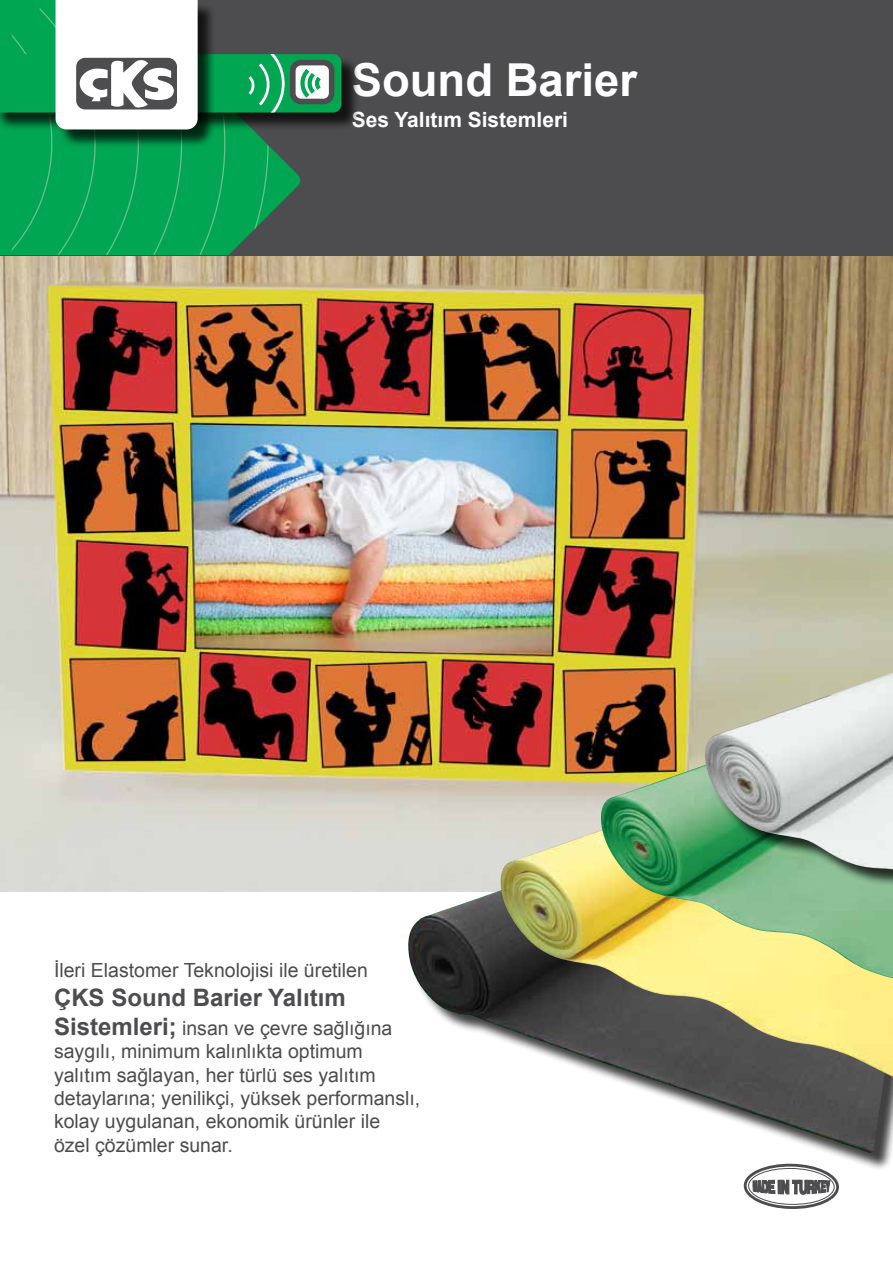
<style>
.page{position:relative;width:893px;height:1263px;background:#fff}
.page>*{position:absolute;margin:0;border:0;box-sizing:border-box;transform-origin:0 0}
.t1{font:700 45.45px "Arial";color:#fff}
.t2{font:700 24px "Arial";color:#4d4d4f}
.t3{font:700 21px "Arial";color:#fff}
.t4{font:19.5px/23.4px "Arial";color:#4d4d4f}
.s1{font-weight:700;font-size:24px}
</style>
<div class="page">
<img style="left:0;top:255px;width:893px;height:636px">
<div style="left:0;top:0;width:893px;height:255px;background:#4d4d4f"></div>
<svg style="left:12px;top:131px;width:289px;height:124px;background:#0b9c52"></svg>
<div style="left:0;top:56px;width:360px;height:75px;background:#000;opacity:.75"></div>
<div style="left:58px;top:2px;width:159px;height:146px;background:#000;opacity:.75"></div>
<svg style="left:0;top:0;width:341px;height:129px"></svg>
<svg style="left:743px;top:1171px;width:95px;height:38px"></svg>
<div style="left:410px;top:844px;width:483px;height:327px;background:#000;opacity:.75"></div>
<img style="left:407px;top:842px;width:486px;height:311px">
<img style="left:499px;top:786px;width:394px;height:291px">
<img style="left:600px;top:723px;width:293px;height:255px">
<div style="left:707px;top:674px;width:186px;height:212px;background:#000;opacity:.75"></div>
<img style="left:705px;top:672px;width:188px;height:197px">
<h1 class="t1" style="left:352px;top:54px;width:287px">Sound Barier</h1>
<p class="t3" style="left:352px;top:107px;width:218px">Ses Yalıtım Sistemleri</p>
<p class="t4" style="left:54px;top:958px;width:315px">İleri Elastomer Teknolojisi ile üretilen</p>
<p class="t2" style="left:54px;top:984px;width:293px">ÇKS Sound Barier Yalıtım</p>
<p class="t4" style="left:54px;top:1016px;width:368px"><span class="s1">Sistemleri;</span> insan ve çevre sağlığına saygılı, minimum kalınlıkta optimum yalıtım sağlayan, her türlü ses yalıtım detaylarına; yenilikçi, yüksek performanslı, kolay uygulanan, ekonomik ürünler ile özel çözümler sunar.</p>
</div>
